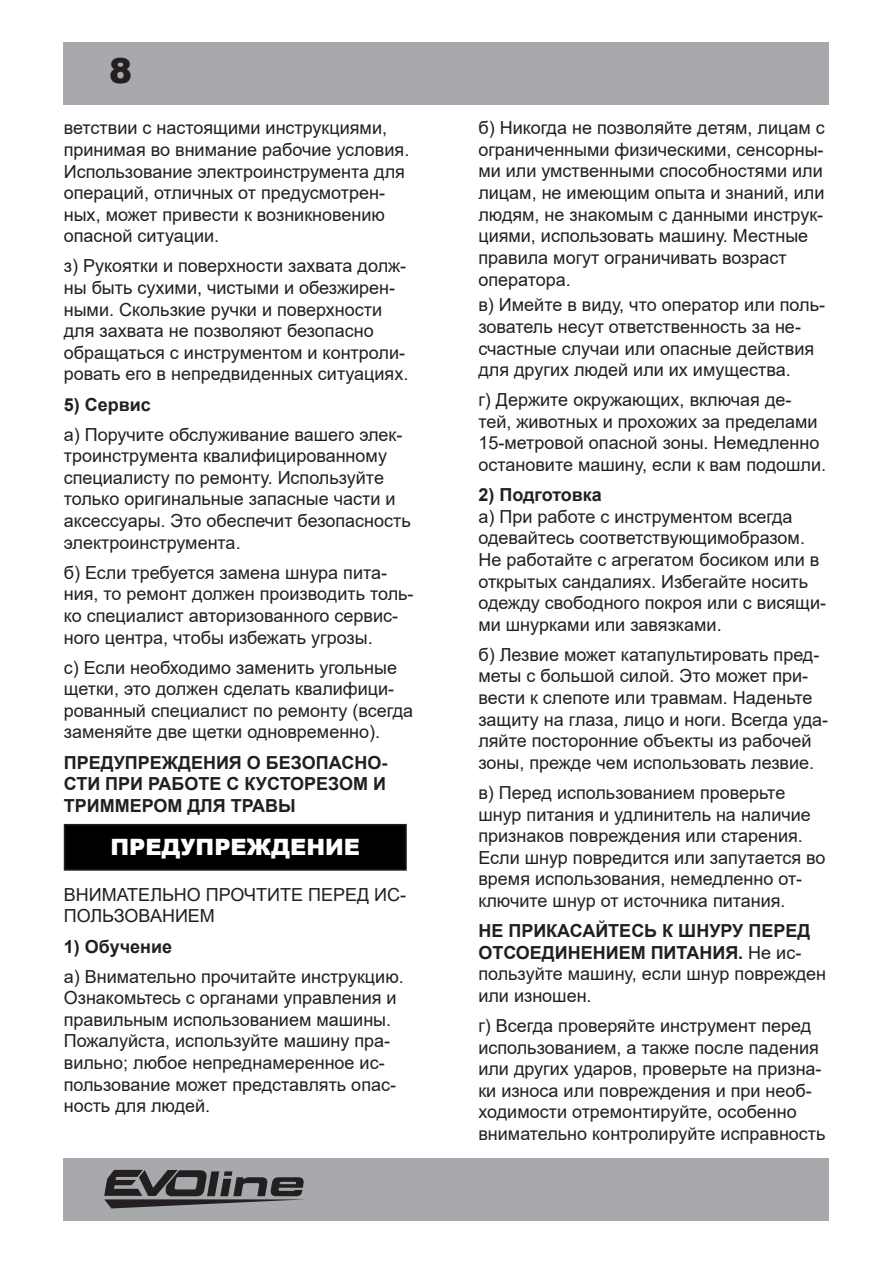
<style>
.page{position:relative;width:893px;height:1263px;background:#fff}
.page>*{position:absolute;margin:0;border:0;box-sizing:border-box;transform-origin:0 0}
.t1{font:900 34.5px "Arial";color:#231f20}
.t2{font:900 22.5px "Arial";color:#fff}
.t3{font:18px/21.6px "Arial";color:#231f20}
.t4{font:700 18px/21.6px "Arial";color:#231f20;text-align:justify}
.s1{font-weight:700}
</style>
<div class="page">
<div style="left:64px;top:43px;width:765px;height:62px;background:#a8a9ad"></div>
<div style="left:64px;top:1158px;width:765px;height:62px;background:#a8a9ad"></div>
<svg style="left:104px;top:1170px;width:200px;height:38px"></svg>
<div style="left:65px;top:825px;width:341px;height:45px;background:#000"></div>
<div style="left:64px;top:824px;width:343px;height:47px;border:2px solid #231f20"></div>
<h1 class="t1" style="left:109px;top:45px;width:25px">8</h1>
<p class="t3" style="left:64px;top:117px;width:347px">ветствии с настоящими инструкциями, принимая во внимание рабочие условия.<br>Использование электроинструмента для операций, отличных от предусмотрен&shy;ных, может привести к возникновению опасной ситуации.</p>
<p class="t3" style="left:64px;top:255px;width:346px">з) Рукоятки и поверхности захвата долж&shy;ны быть сухими, чистыми и обезжирен&shy;ными. Скользкие ручки и поверхности для захвата не позволяют безопасно обращаться с инструментом и контроли&shy;ровать его в непредвиденных ситуациях.</p>
<p class="t4" style="left:64px;top:394px;width:89px">5) Сервис</p>
<p class="t3" style="left:64px;top:423px;width:348px">а) Поручите обслуживание вашего элек&shy;троинструмента квалифицированному специалисту по ремонту. Используйте только оригинальные запасные части и аксессуары. Это обеспечит безопасность электроинструмента.</p>
<p class="t3" style="left:64px;top:561px;width:351px">б) Если требуется замена шнура пита&shy;ния, то ремонт должен производить толь&shy;ко специалист авторизованного сервис&shy;ного центра, чтобы избежать угрозы.</p>
<p class="t3" style="left:64px;top:656px;width:351px">c) Если необходимо заменить угольные щетки, это должен сделать квалифици&shy;рованный специалист по ремонту (всегда заменяйте две щетки одновременно).</p>
<p class="t4" style="left:64px;top:752px;width:325px">ПРЕДУПРЕЖДЕНИЯ О БЕЗОПАСНО-СТИ ПРИ РАБОТЕ С КУСТОРЕЗОМ И ТРИММЕРОМ ДЛЯ ТРАВЫ</p>
<p class="t2" style="left:110px;top:831px;width:251px">ПРЕДУПРЕЖДЕНИЕ</p>
<p class="t3" style="left:64px;top:883px;width:344px">ВНИМАТЕЛЬНО ПРОЧТИТЕ ПЕРЕД ИС-<br>ПОЛЬЗОВАНИЕМ</p>
<p class="t4" style="left:64px;top:935px;width:110px">1) Обучение</p>
<p class="t3" style="left:64px;top:965px;width:342px">а) Внимательно прочитайте инструкцию.<br>Ознакомьтесь с органами управления и правильным использованием машины.<br>Пожалуйста, используйте машину пра&shy;вильно; любое непреднамеренное ис&shy;пользование может представлять опас&shy;ность для людей.</p>
<p class="t3" style="left:478px;top:117px;width:348px">б) Никогда не позволяйте детям, лицам с ограниченными физическими, сенсорны&shy;ми или умственными способностями или лицам, не имеющим опыта и знаний, или людям, не знакомым с данными инструк&shy;циями, использовать машину. Местные правила могут ограничивать возраст оператора.</p>
<p class="t3" style="left:478px;top:294px;width:348px">в) Имейте в виду, что оператор или поль&shy;зователь несут ответственность за не&shy;счастные случаи или опасные действия для других людей или их имущества.</p>
<p class="t3" style="left:478px;top:389px;width:349px">г) Держите окружающих, включая де&shy;тей, животных и прохожих за пределами 15-метровой опасной зоны. Немедленно остановите машину, если к вам подошли.</p>
<p class="t4" style="left:478px;top:484px;width:125px">2) Подготовка</p>
<p class="t3" style="left:478px;top:505px;width:349px">а) При работе с инструментом всегда одевайтесь соответствующимобразом.<br>Не работайте с агрегатом босиком или в открытых сандалиях. Избегайте носить одежду свободного покроя или с висящи&shy;ми шнурками или завязками.</p>
<p class="t3" style="left:478px;top:644px;width:351px">б) Лезвие может катапультировать пред&shy;меты с большой силой. Это может при&shy;вести к слепоте или травмам. Наденьте защиту на глаза, лицо и ноги. Всегда уда&shy;ляйте посторонние объекты из рабочей зоны, прежде чем использовать лезвие.</p>
<p class="t3" style="left:478px;top:782px;width:349px">в) Перед использованием проверьте шнур питания и удлинитель на наличие признаков повреждения или старения.<br>Если шнур повредится или запутается во время использования, немедленно от&shy;ключите шнур от источника питания.</p>
<p class="t3" style="left:478px;top:920px;width:349px"><span class="s1">НЕ ПРИКАСАЙТЕСЬ К ШНУРУ ПЕРЕД<br>ОТСОЕДИНЕНИЕМ ПИТАНИЯ.</span> Не ис&shy;пользуйте машину, если шнур поврежден или изношен.</p>
<p class="t3" style="left:478px;top:1015px;width:349px">г) Всегда проверяйте инструмент перед использованием, а также после падения или других ударов, проверьте на призна&shy;ки износа или повреждения и при необ&shy;ходимости отремонтируйте, особенно внимательно контролируйте исправность</p>
</div>
